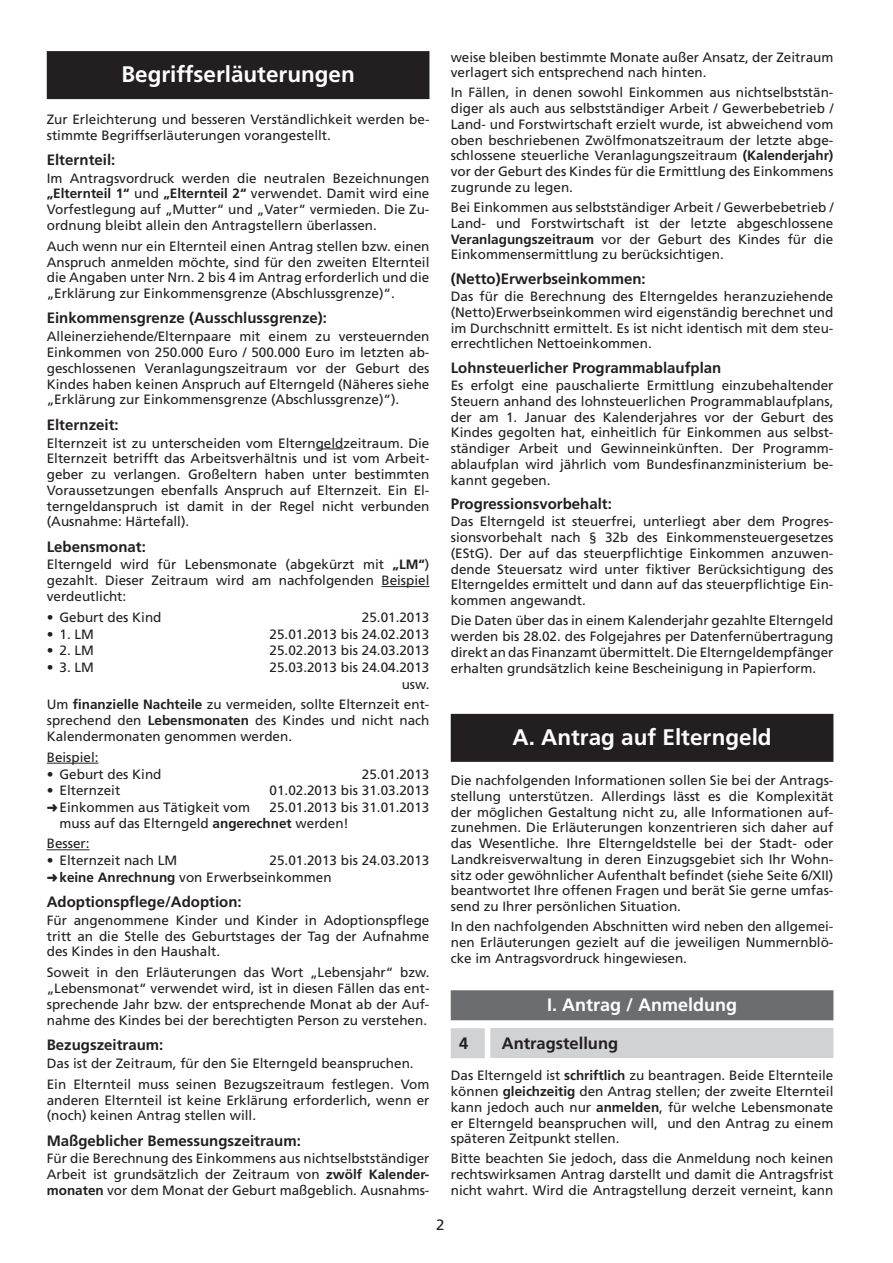
<style>
.page{position:relative;width:893px;height:1263px;background:#fff}
.page>*{position:absolute;margin:0;border:0;box-sizing:border-box;transform-origin:0 0}
.t1{font:700 22.5px "Frutiger";color:#fff}
.t2{font:700 18px "Frutiger";color:#fff}
.t3{font:700 16.5px "Frutiger";color:#231f20}
.t4{font:700 15px "Frutiger";color:#231f20}
.t5{font:15px "Frutiger";color:#231f20}
.t6{font:13.5px/15.8px "Frutiger";color:#231f20;text-align:justify}
.s1{font-weight:700}
</style>
<div class="page">
<div style="left:47px;top:51px;width:382px;height:48px;background:#231f20"></div>
<svg style="left:316px;top:448px;width:27px;height:1px"></svg>
<hr style="left:381px;top:586px;width:48px;height:1px;background:#231f20">
<hr style="left:47px;top:763px;width:52px;height:1px;background:#231f20">
<hr style="left:47px;top:849px;width:43px;height:1px;background:#231f20">
<div style="left:451px;top:714px;width:382px;height:48px;background:#231f20"></div>
<div style="left:451px;top:990px;width:382px;height:30px;background:#6c6d70"></div>
<div style="left:490px;top:1028px;width:343px;height:30px;background:#d1d2d4"></div>
<div style="left:451px;top:1028px;width:34px;height:30px;background:#d1d2d4"></div>
<h1 class="t1" style="left:121px;top:66px;width:235px">Begriffserläuterungen</h1>
<p class="t6" style="left:47px;top:112px;width:384px">Zur Erleichterung und besseren Verständlichkeit werden be&shy;stimmte Begriffserläuterungen vorangestellt.</p>
<p class="t4" style="left:47px;top:154px;width:70px">Elternteil:</p>
<p class="t6" style="left:47px;top:171px;width:384px">Im Antragsvordruck werden die neutralen Bezeichnungen <span class="s1">„Elternteil 1“</span> und <span class="s1">„Elternteil 2“</span> verwendet. Damit wird eine Vorfestlegung auf „Mutter“ und „Vater“ vermieden. Die Zu&shy;ordnung bleibt allein den Antragstellern überlassen.</p>
<p class="t6" style="left:47px;top:239px;width:384px">Auch wenn nur ein Elternteil einen Antrag stellen bzw. einen Anspruch anmelden möchte, sind für den zweiten Elternteil die Angaben unter Nrn. 2 bis 4 im Antrag erforderlich und die „Erklärung zur Einkommensgrenze (Abschlussgrenze)“.</p>
<p class="t4" style="left:47px;top:312px;width:282px">Einkommensgrenze (Ausschlussgrenze):</p>
<p class="t6" style="left:47px;top:330px;width:384px">Alleinerziehende/Elternpaare mit einem zu versteuernden Einkommen von 250.000 Euro / 500.000 Euro im letzten ab&shy;geschlossenen Veranlagungszeitraum vor der Geburt des Kindes haben keinen Anspruch auf Elterngeld (Näheres siehe „Erklärung zur Einkommensgrenze (Abschlussgrenze)“).</p>
<p class="t4" style="left:47px;top:418px;width:73px">Elternzeit:</p>
<p class="t6" style="left:47px;top:436px;width:384px">Elternzeit ist zu unterscheiden vom Elterngeldzeitraum. Die Elternzeit betrifft das Arbeitsverhältnis und ist vom Arbeit&shy;geber zu verlangen. Großeltern haben unter bestimmten Voraussetzungen ebenfalls Anspruch auf Elternzeit. Ein El&shy;terngeldanspruch ist damit in der Regel nicht verbunden (Ausnahme: Härtefall).</p>
<p class="t4" style="left:47px;top:540px;width:101px">Lebensmonat:</p>
<p class="t6" style="left:47px;top:558px;width:384px">Elterngeld wird für Lebensmonate (abgekürzt mit <span class="s1">„LM“</span>) gezahlt. Dieser Zeitraum wird am nachfolgenden Beispiel verdeutlicht:</p>
<p class="t6" style="left:47px;top:610px;width:116px">• Geburt des Kind</p>
<p class="t6" style="left:362px;top:610px;width:69px">25.01.2013</p>
<p class="t6" style="left:47px;top:627px;width:49px">• 1. LM</p>
<p class="t6" style="left:270px;top:627px;width:161px">25.01.2013 bis 24.02.2013</p>
<p class="t6" style="left:47px;top:644px;width:49px">• 2. LM</p>
<p class="t6" style="left:270px;top:644px;width:161px">25.02.2013 bis 24.03.2013</p>
<p class="t6" style="left:47px;top:660px;width:49px">• 3. LM</p>
<p class="t6" style="left:270px;top:660px;width:161px;line-height:16.6px;text-align:right">25.03.2013 bis 24.04.2013 usw.</p>
<p class="t6" style="left:47px;top:698px;width:384px">Um <span class="s1">finanzielle Nachteile</span> zu vermeiden, sollte Elternzeit ent&shy;sprechend den <span class="s1">Lebensmonaten</span> des Kindes und nicht nach Kalendermonaten genommen werden.</p>
<p class="t6" style="left:47px;top:750px;width:53px">Beispiel:</p>
<p class="t6" style="left:47px;top:767px;width:116px">• Geburt des Kind</p>
<p class="t6" style="left:362px;top:767px;width:69px">25.01.2013</p>
<p class="t6" style="left:47px;top:784px;width:75px">• Elternzeit</p>
<p class="t6" style="left:270px;top:784px;width:161px">01.02.2013 bis 31.03.2013</p>
<p class="t6" style="left:47px;top:800px;width:205px">➜ Einkommen aus Tätigkeit vom</p>
<p class="t6" style="left:60px;top:800px;width:371px;text-indent:210px">25.01.2013 bis 31.01.2013 muss auf das Elterngeld <span class="s1">angerechnet</span> werden!</p>
<p class="t6" style="left:47px;top:837px;width:44px">Besser:</p>
<p class="t6" style="left:47px;top:853px;width:132px">• Elternzeit nach LM</p>
<p class="t6" style="left:47px;top:853px;width:384px;line-height:16.6px;text-indent:223px">25.01.2013 bis 24.03.2013 ➜<span class="s1">keine Anrechnung</span> von Erwerbseinkommen</p>
<p class="t4" style="left:47px;top:896px;width:196px">Adoptionspflege/Adoption:</p>
<p class="t6" style="left:47px;top:913px;width:384px">Für angenommene Kinder und Kinder in Adoptionspflege tritt an die Stelle des Geburtstages der Tag der Aufnahme des Kindes in den Haushalt.</p>
<p class="t6" style="left:47px;top:966px;width:384px">Soweit in den Erläuterungen das Wort „Lebensjahr“ bzw. „Lebensmonat“ verwendet wird, ist in diesen Fällen das ent&shy;sprechende Jahr bzw. der entsprechende Monat ab der Auf&shy;nahme des Kindes bei der berechtigten Person zu verstehen.</p>
<p class="t4" style="left:47px;top:1039px;width:118px">Bezugszeitraum:</p>
<p class="t6" style="left:47px;top:1054px;width:384px;line-height:20.9px">Das ist der Zeitraum, für den Sie Elterngeld beanspruchen.<br>Ein Elternteil muss seinen Bezugszeitraum festlegen. Vom</p>
<p class="t6" style="left:47px;top:1093px;width:384px">anderen Elternteil ist keine Erklärung erforderlich, wenn er (noch) keinen Antrag stellen will.</p>
<p class="t4" style="left:47px;top:1134px;width:256px">Maßgeblicher Bemessungszeitraum:</p>
<p class="t6" style="left:47px;top:1152px;width:384px">Für die Berechnung des Einkommens aus nichtselbstständiger Arbeit ist grundsätzlich der Zeitraum von <span class="s1">zwölf Kalender&shy;monaten</span> vor dem Monat der Geburt maßgeblich. Ausnahms-</p>
<p class="t6" style="left:451px;top:50px;width:384px">weise bleiben bestimmte Monate außer Ansatz, der Zeitraum verlagert sich entsprechend nach hinten.</p>
<p class="t6" style="left:451px;top:86px;width:384px">In Fällen, in denen sowohl Einkommen aus nichtselbststän&shy;diger als auch aus selbstständiger Arbeit / Gewerbebetrieb / Land- und Forstwirtschaft erzielt wurde, ist abweichend vom oben beschriebenen Zwölfmonatszeitraum der letzte abge&shy;schlossene steuerliche Veranlagungszeitraum <span class="s1">(Kalenderjahr) </span>vor der Geburt des Kindes für die Ermittlung des Einkommens zugrunde zu legen.</p>
<p class="t6" style="left:451px;top:201px;width:384px">Bei Einkommen aus selbstständiger Arbeit / Gewerbebetrieb / Land- und Forstwirtschaft ist der letzte abgeschlossene <span class="s1">Veranlagungszeitraum</span> vor der Geburt des Kindes für die Einkommensermittlung zu berücksichtigen.</p>
<p class="t4" style="left:451px;top:273px;width:197px">(Netto)Erwerbseinkommen:</p>
<p class="t6" style="left:451px;top:290px;width:384px">Das für die Berechnung des Elterngeldes heranzuziehende (Netto)Erwerbseinkommen wird eigenständig berechnet und im Durchschnitt ermittelt. Es ist nicht identisch mit dem steu&shy;errechtlichen Nettoeinkommen.</p>
<p class="t4" style="left:451px;top:362px;width:272px">Lohnsteuerlicher Programmablaufplan</p>
<p class="t6" style="left:451px;top:379px;width:384px">Es erfolgt eine pauschalierte Ermittlung einzubehaltender Steuern anhand des lohnsteuerlichen Programmablaufplans, der am 1. Januar des Kalenderjahres vor der Geburt des Kindes gegolten hat, einheitlich für Einkommen aus selbst&shy;ständiger Arbeit und Gewinneinkünften. Der Programm&shy;ablaufplan wird jährlich vom Bundesfinanzministerium be&shy;kannt gegeben.</p>
<p class="t4" style="left:451px;top:498px;width:163px">Progressionsvorbehalt:</p>
<p class="t6" style="left:451px;top:515px;width:384px">Das Elterngeld ist steuerfrei, unterliegt aber dem Progres&shy;sionsvorbehalt nach § 32b des Einkommensteuergesetzes (EStG). Der auf das steuerpflichtige Einkommen anzuwen&shy;dende Steuersatz wird unter fiktiver Berücksichtigung des Elterngeldes ermittelt und dann auf das steuerpflichtige Ein&shy;kommen angewandt.</p>
<p class="t6" style="left:451px;top:614px;width:384px">Die Daten über das in einem Kalenderjahr gezahlte Elterngeld werden bis 28.02. des Folgejahres per Datenfernübertragung direkt an das Finanzamt übermittelt. Die Elterngeldempfänger erhalten grundsätzlich keine Bescheinigung in Papierform.</p>
<h1 class="t1" style="left:512px;top:728px;width:261px">A. Antrag auf Elterngeld</h1>
<p class="t6" style="left:451px;top:773px;width:384px">Die nachfolgenden Informationen sollen Sie bei der Antrags&shy;stellung unterstützen. Allerdings lässt es die Komplexität der möglichen Gestaltung nicht zu, alle Informationen auf&shy;zunehmen. Die Erläuterungen konzentrieren sich daher auf das Wesentliche. Ihre Elterngeldstelle bei der Stadt- oder Landkreisverwaltung in deren Einzugsgebiet sich Ihr Wohn&shy;sitz oder gewöhnlicher Aufenthalt befindet (siehe Seite 6/XII) beantwortet Ihre offenen Fragen und berät Sie gerne umfas&shy;send zu Ihrer persönlichen Situation.</p>
<p class="t6" style="left:451px;top:920px;width:384px">In den nachfolgenden Abschnitten wird neben den allgemei&shy;nen Erläuterungen gezielt auf die jeweiligen Nummernblö&shy;cke im Antragsvordruck hingewiesen.</p>
<h2 class="t2" style="left:547px;top:998px;width:192px">I. Antrag / Anmeldung</h2>
<p class="t3" style="left:459px;top:1037px;width:11px">4</p>
<p class="t3" style="left:502px;top:1037px;width:118px">Antragstellung</p>
<p class="t6" style="left:451px;top:1069px;width:384px">Das Elterngeld ist <span class="s1">schriftlich</span> zu beantragen. Beide Elternteile können <span class="s1">gleichzeitig</span> den Antrag stellen; der zweite Elternteil kann jedoch auch nur <span class="s1">anmelden</span>, für welche Lebensmonate er Elterngeld beanspruchen will, und den Antrag zu einem späteren Zeitpunkt stellen.</p>
<p class="t6" style="left:451px;top:1152px;width:384px">Bitte beachten Sie jedoch, dass die Anmeldung noch keinen rechtswirksamen Antrag darstellt und damit die Antragsfrist nicht wahrt. Wird die Antragstellung derzeit verneint, kann</p>
<p class="t5" style="left:436px;top:1219px;width:10px">2</p>
</div>
